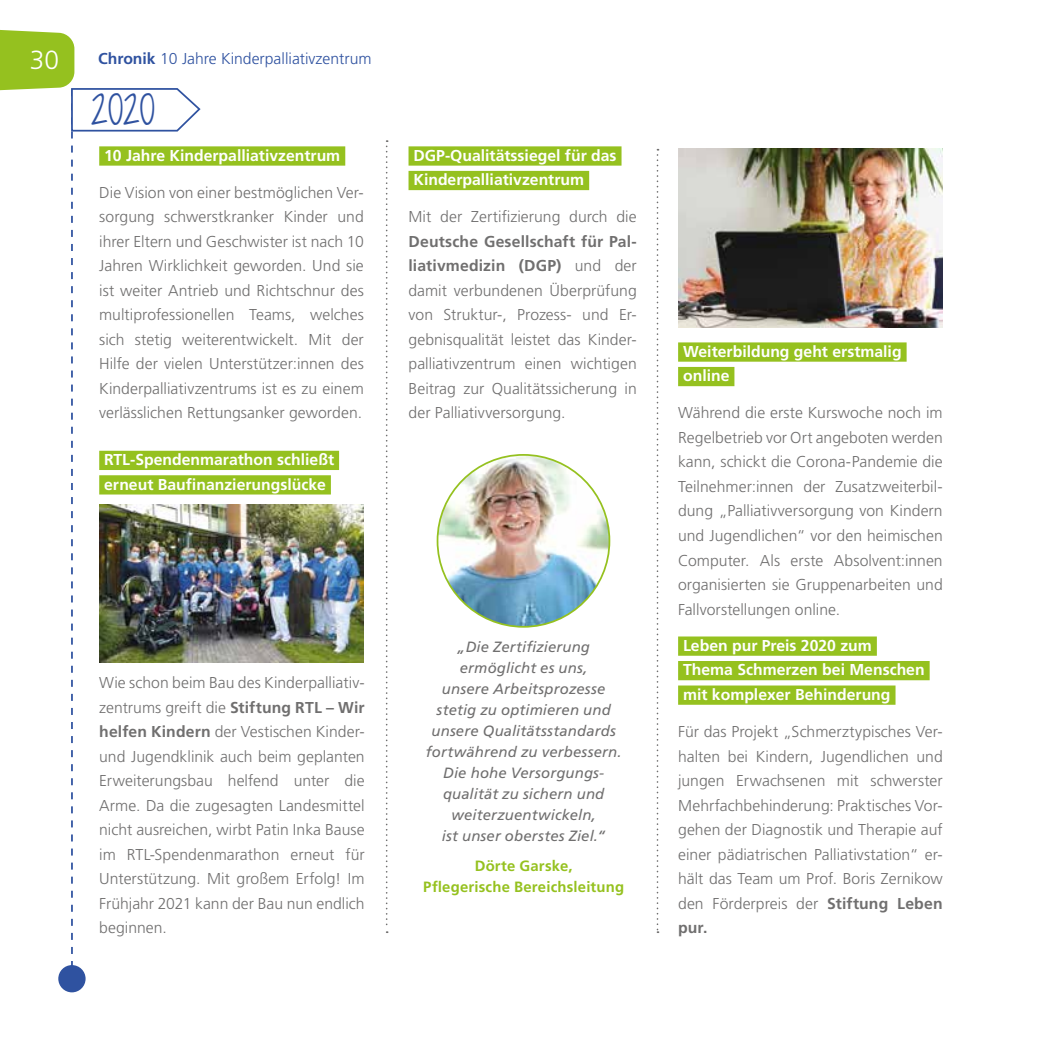
<style>
.page{position:relative;width:1042px;height:1042px;background:#fff}
.page>*{position:absolute;margin:0;border:0;box-sizing:border-box;transform-origin:0 0}
.t1{font:300 38.5px "Shadows Into";color:#2f52a0}
.t2{font:300 26.25px "Frutiger LT Std";color:#fff}
.t3{font:300 15.75px/24.5px "Frutiger LT Std";color:#706f6f;text-align:justify}
.t4{font:700 15.75px/24.5px "Frutiger LT Std";color:#fff}
.t5{font:300 15.75px "Frutiger LT Std";color:#2f52a0}
.t6{font:italic 14.88px/21px "Frutiger LT Std";letter-spacing:.01em;color:#706f6f;text-align:center}
.t7{font:700 14.88px/21px "Frutiger LT Std";letter-spacing:.01em;color:#95c11f;text-align:center}
.s1{font-weight:700}
</style>
<div class="page">
<img style="left:678px;top:149px;width:265px;height:179px">
<img style="left:202px;top:505px;width:162px;height:157px">
<img style="left:437px;top:455px;width:172px;height:172px;border-radius:86px">
<div style="left:58px;top:965px;width:28px;height:27px;background:#2f52a0;border-radius:50%"></div>
<svg style="left:0;top:30px;width:202px;height:952px"></svg>
<div style="left:99px;top:451px;width:240px;height:19px;background:#95c11f"></div>
<div style="left:99px;top:475px;width:232px;height:19px;background:#95c11f"></div>
<div style="left:678px;top:342px;width:228px;height:20px;background:#95c11f"></div>
<div style="left:678px;top:367px;width:56px;height:19px;background:#95c11f"></div>
<div style="left:408px;top:146px;width:213px;height:20px;background:#95c11f"></div>
<div style="left:408px;top:171px;width:181px;height:19px;background:#95c11f"></div>
<div style="left:678px;top:636px;width:199px;height:20px;background:#95c11f"></div>
<div style="left:678px;top:661px;width:251px;height:19px;background:#95c11f"></div>
<div style="left:678px;top:685px;width:217px;height:20px;background:#95c11f"></div>
<div style="left:99px;top:146px;width:246px;height:20px;background:#95c11f"></div>
<svg style="left:386px;top:140px;width:2px;height:793px"></svg>
<svg style="left:656px;top:149px;width:2px;height:784px"></svg>
<h2 class="t2" style="left:30px;top:47px;width:31px">30</h2>
<p class="t5" style="left:98px;top:51px;width:275px"><span class="s1">Chronik</span> 10 Jahre Kinderpalliativzentrum</p>
<h1 class="t1" style="left:91px;top:92px;width:65px">2020</h1>
<p class="t4" style="left:104px;top:144px;width:238px">10 Jahre Kinderpalliativzentrum</p>
<p class="t3" style="left:99px;top:181px;width:266px">Die Vision von einer bestmöglichen Ver&shy;sorgung schwerstkranker Kinder und ihrer Eltern und Geschwister ist nach 10<br>Jahren Wirklichkeit geworden. Und sie ist weiter Antrieb und Richtschnur des multiprofessionellen Teams, welches sich stetig weiterentwickelt. Mit der Hilfe der vielen Unterstützer:innen des Kinderpalliativzentrums ist es zu einem verlässlichen Rettungsanker geworden.</p>
<p class="t4" style="left:104px;top:448px;width:231px">RTL-Spendenmarathon schließt erneut Baufinanzierungslücke</p>
<p class="t4" style="left:413px;top:144px;width:205px">DGP-Qualitätssiegel für das<br>Kinderpalliativzentrum</p>
<p class="t3" style="left:408px;top:205px;width:230px">Mit der Zertifizierung durch die</p>
<p class="t3" style="left:408px;top:230px;width:230px"><span class="s1">Deutsche Gesellschaft für Pal&shy;liativmedizin (DGP)</span> und der damit verbundenen Überprüfung von Struktur-, Prozess- und Er&shy;gebnisqualität leistet das Kinder&shy;palliativzentrum einen wichtigen Beitrag zur Qualitätssicherung in der Palliativversorgung.</p>
<p class="t3" style="left:99px;top:671px;width:267px">Wie schon beim Bau des Kinderpalliativ&shy;zentrums greift die <span class="s1">Stiftung RTL – Wir helfen Kindern</span> der Vestischen Kinder&shy;und Jugendklinik auch beim geplanten Erweiterungsbau helfend unter die Arme. Da die zugesagten Landesmittel nicht ausreichen, wirbt Patin Inka Bause im RTL-Spendenmarathon erneut für Unterstützung. Mit großem Erfolg! Im Frühjahr 2021 kann der Bau nun endlich beginnen.</p>
<p class="t6" style="left:426px;top:638px;width:197px">„Die Zertifizierung ermöglicht es uns,<br>unsere Arbeitsprozesse stetig zu optimieren und unsere Qualitätsstandards fortwährend zu verbessern.<br>Die hohe Versorgungs&shy;qualität zu sichern und weiterzuentwickeln,<br>ist unser oberstes Ziel.“</p>
<p class="t7" style="left:423px;top:856px;width:202px">Dörte Garske,<br>Pflegerische Bereichsleitung</p>
<p class="t4" style="left:683px;top:340px;width:220px">Weiterbildung geht erstmalig online</p>
<p class="t3" style="left:678px;top:401px;width:266px">Während die erste Kurswoche noch im Regelbetrieb vor Ort angeboten werden kann, schickt die Corona-Pandemie die Teilnehmer:innen der Zusatzweiterbil&shy;dung „Palliativversorgung von Kindern und Jugendlichen“ vor den heimischen Computer. Als erste Absolvent:innen organisierten sie Gruppenarbeiten und Fallvorstellungen online.</p>
<p class="t4" style="left:683px;top:634px;width:243px">Leben pur Preis 2020 zum<br>Thema Schmerzen bei Menschen mit komplexer Behinderung</p>
<p class="t3" style="left:678px;top:720px;width:266px">Für das Projekt „Schmerztypisches Ver&shy;halten bei Kindern, Jugendlichen und jungen Erwachsenen mit schwerster Mehrfachbehinderung: Praktisches Vor&shy;gehen der Diagnostik und Therapie auf einer pädiatrischen Palliativstation“ er&shy;hält das Team um Prof. Boris Zernikow den Förderpreis der <span class="s1">Stiftung Leben pur.</span></p>
</div>
